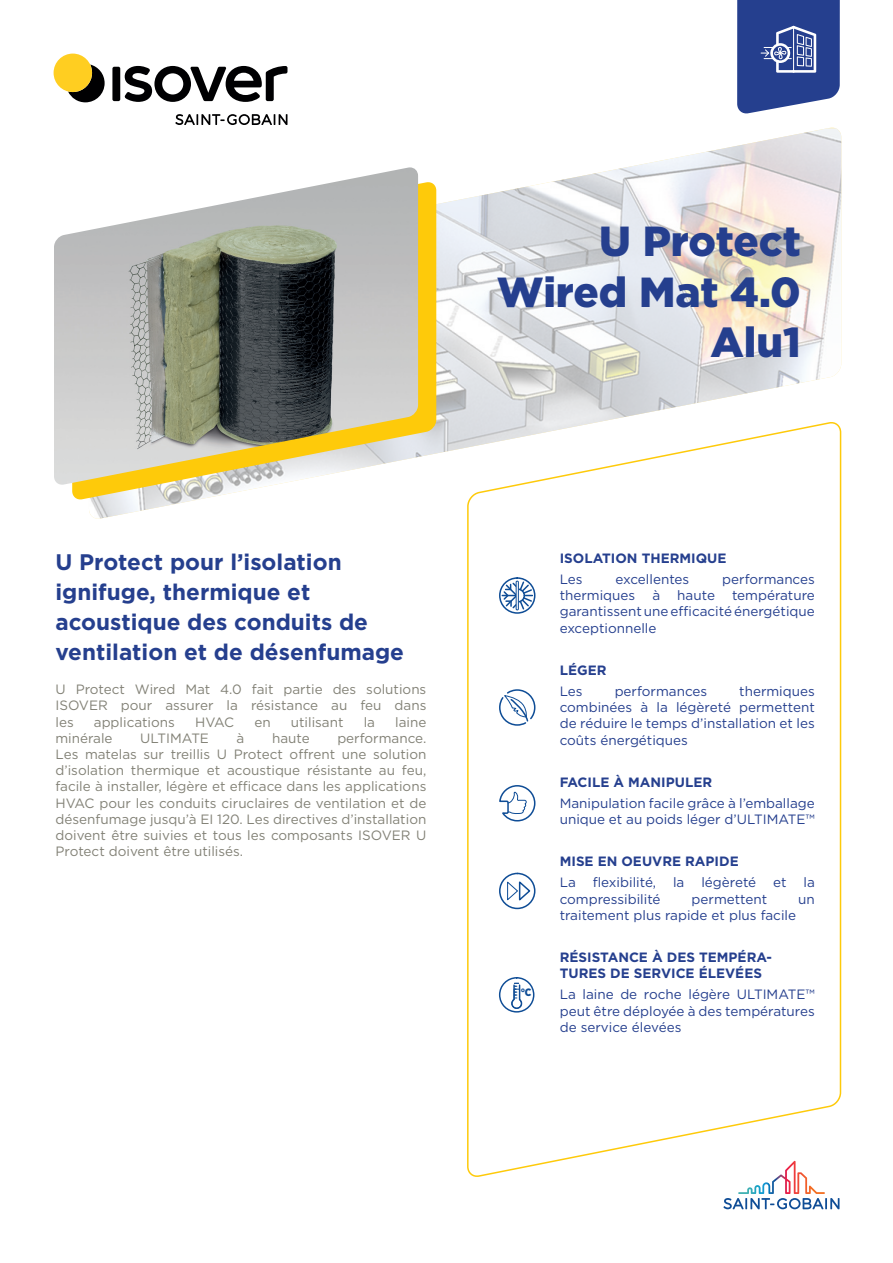
<style>
.page{position:relative;width:893px;height:1263px;background:#fff}
.page>*{position:absolute;margin:0;border:0;box-sizing:border-box;transform-origin:0 0}
.A-Product_Name{font:900 42px/50.4px "Gotham";color:#253f8e;text-align:right}
.I-International_Shor{font:700 22.5px/30px "Gotham";color:#253f8e}
.A-Product_Descriptio{font:13.5px/16.2px "Gotham";color:#828176;text-align:justify}
.level_2_text{font:13.5px/16.2px "Gotham";color:#253f8e;text-align:justify}
.level_1_text{font:13.5px/16.2px "Gotham";color:#253f8e;text-align:justify}
.level_4_text{font:13.5px "Gotham";color:#253f8e}
.level_5_text{font:13.5px/16.2px "Gotham";color:#253f8e;text-align:justify}
.level_3_text{font:13.5px/16.2px "Gotham";color:#253f8e}
.level_5_header{font:700 13.5px/16.2px "Gotham";color:#253f8e}
.level_1_header{font:700 13.5px "Gotham";color:#253f8e}
.level_4_header{font:700 13.5px "Gotham";color:#253f8e}
.level_3_header{font:700 13.5px "Gotham";color:#253f8e}
.level_2_header{font:700 13.5px "Gotham";color:#253f8e}
.t1{font:900 10.65px "Gotham Narrow";color:#0f4d96}
</style>
<div class="page">
<svg style="left:723px;top:1177px;width:116px;height:32px"></svg>
<svg style="left:175px;top:114px;width:112px;height:11px"></svg>
<svg style="left:68px;top:65px;width:37px;height:37px"></svg>
<div style="left:112px;top:67px;width:8px;height:34px;background:#000002;border-radius:2px"></div>
<svg style="left:124px;top:66px;width:163px;height:36px"></svg>
<div style="left:54px;top:54px;width:38px;height:38px;background:#ffce21;border-radius:50%"></div>
<svg style="left:737px;top:0;width:103px;height:114px"></svg>
<img style="left:89px;top:128px;width:752px;height:391px">
<svg style="left:466px;top:422px;width:376px;height:755px"></svg>
<svg style="left:496px;top:574px;width:43px;height:43px"></svg>
<div style="left:516px;top:581px;width:3px;height:29px;border:1px solid #0f4d96"></div>
<div style="left:499px;top:577px;width:36px;height:37px;border:2px solid #0f4d96;border-radius:50%"></div>
<svg style="left:496px;top:686px;width:43px;height:43px"></svg>
<svg style="left:496px;top:782px;width:43px;height:42px"></svg>
<svg style="left:496px;top:870px;width:43px;height:42px"></svg>
<svg style="left:496px;top:974px;width:41px;height:41px"></svg>
<svg style="left:72px;top:181px;width:364px;height:319px"></svg>
<img style="left:54px;top:167px;width:364px;height:319px">
<p class="A-Product_Name" style="left:497px;top:216px;width:306px">U Protect<br>Wired Mat 4.0<br>Alu1</p>
<p class="I-International_Shor" style="left:55px;top:547px;width:350px">U Protect pour l’isolation ignifuge, thermique et acoustique des conduits de ventilation et de désenfumage</p>
<p class="A-Product_Descriptio" style="left:55px;top:681px;width:372px">U Protect Wired Mat 4.0 fait partie des solutions ISOVER pour assurer la résistance au feu dans les</p>
<p class="A-Product_Descriptio" style="left:94px;top:713px;width:83px">applications</p>
<p class="A-Product_Descriptio" style="left:195px;top:713px;width:41px">HVAC</p>
<p class="A-Product_Descriptio" style="left:254px;top:713px;width:18px">en</p>
<p class="A-Product_Descriptio" style="left:291px;top:713px;width:54px">utilisant</p>
<p class="A-Product_Descriptio" style="left:364px;top:713px;width:13px">la</p>
<p class="A-Product_Descriptio" style="left:395px;top:713px;width:33px">laine</p>
<p class="A-Product_Descriptio" style="left:55px;top:730px;width:59px">minérale</p>
<p class="A-Product_Descriptio" style="left:140px;top:730px;width:70px">ULTIMATE</p>
<p class="A-Product_Descriptio" style="left:237px;top:730px;width:9px">à</p>
<p class="A-Product_Descriptio" style="left:272px;top:730px;width:39px">haute</p>
<p class="A-Product_Descriptio" style="left:55px;top:730px;width:372px;text-indent:282px">performance.<br>Les matelas sur treillis U Protect offrent une solution d’isolation thermique et acoustique résistante au feu, facile à installer, légère et efficace dans les applications HVAC pour les conduits ciruclaires de ventilation et de désenfumage jusqu’à EI 120. Les directives d’installation doivent être suivies et tous les composants ISOVER U Protect doivent être utilisés.</p>
<p class="t1" style="left:521px;top:985px;width:12px">°C</p>
<p class="level_1_header" style="left:560px;top:549px;width:168px">ISOLATION THERMIQUE</p>
<p class="level_1_text" style="left:560px;top:571px;width:24px">Les</p>
<p class="level_1_text" style="left:616px;top:571px;width:75px">excellentes</p>
<p class="level_1_text" style="left:722px;top:571px;width:94px">performances</p>
<p class="level_1_text" style="left:560px;top:587px;width:77px">thermiques</p>
<p class="level_1_text" style="left:652px;top:587px;width:9px">à</p>
<p class="level_1_text" style="left:677px;top:587px;width:39px">haute</p>
<p class="level_1_text" style="left:560px;top:587px;width:257px;text-indent:172px">température garantissent une efficacité énergétique exceptionnelle</p>
<p class="level_2_header" style="left:560px;top:661px;width:48px">LÉGER</p>
<p class="level_2_text" style="left:560px;top:683px;width:24px">Les</p>
<p class="level_2_text" style="left:615px;top:683px;width:94px">performances</p>
<p class="level_2_text" style="left:560px;top:683px;width:257px;text-indent:180px">thermiques combinées à la légèreté permettent de réduire le temps d’installation et les coûts énergétiques</p>
<p class="level_3_header" style="left:560px;top:773px;width:154px">FACILE À MANIPULER</p>
<p class="level_3_text" style="left:560px;top:795px;width:257px">Manipulation facile grâce à l’emballage unique et au poids léger d’ULTIMATE™</p>
<p class="level_4_header" style="left:560px;top:853px;width:181px">MISE EN OEUVRE RAPIDE</p>
<p class="level_4_text" style="left:560px;top:874px;width:18px">La</p>
<p class="level_4_text" style="left:593px;top:874px;width:65px">flexibilité,</p>
<p class="level_4_text" style="left:673px;top:874px;width:13px">la</p>
<p class="level_4_text" style="left:701px;top:874px;width:56px">légèreté</p>
<p class="level_4_text" style="left:773px;top:874px;width:15px">et</p>
<p class="level_4_text" style="left:803px;top:874px;width:13px">la</p>
<p class="level_4_text" style="left:560px;top:890px;width:102px">compressibilité</p>
<p class="level_4_text" style="left:692px;top:890px;width:77px">permettent</p>
<p class="level_4_text" style="left:798px;top:890px;width:18px">un</p>
<p class="level_4_text" style="left:560px;top:906px;width:238px">traitement plus rapide et plus facile</p>
<p class="level_5_header" style="left:560px;top:949px;width:214px">RÉSISTANCE À DES TEMPÉRA-<br>TURES DE SERVICE ÉLEVÉES</p>
<p class="level_5_text" style="left:560px;top:986px;width:257px">La laine de roche légère ULTIMATE™ peut être déployée à des températures de service élevées</p>
</div>
